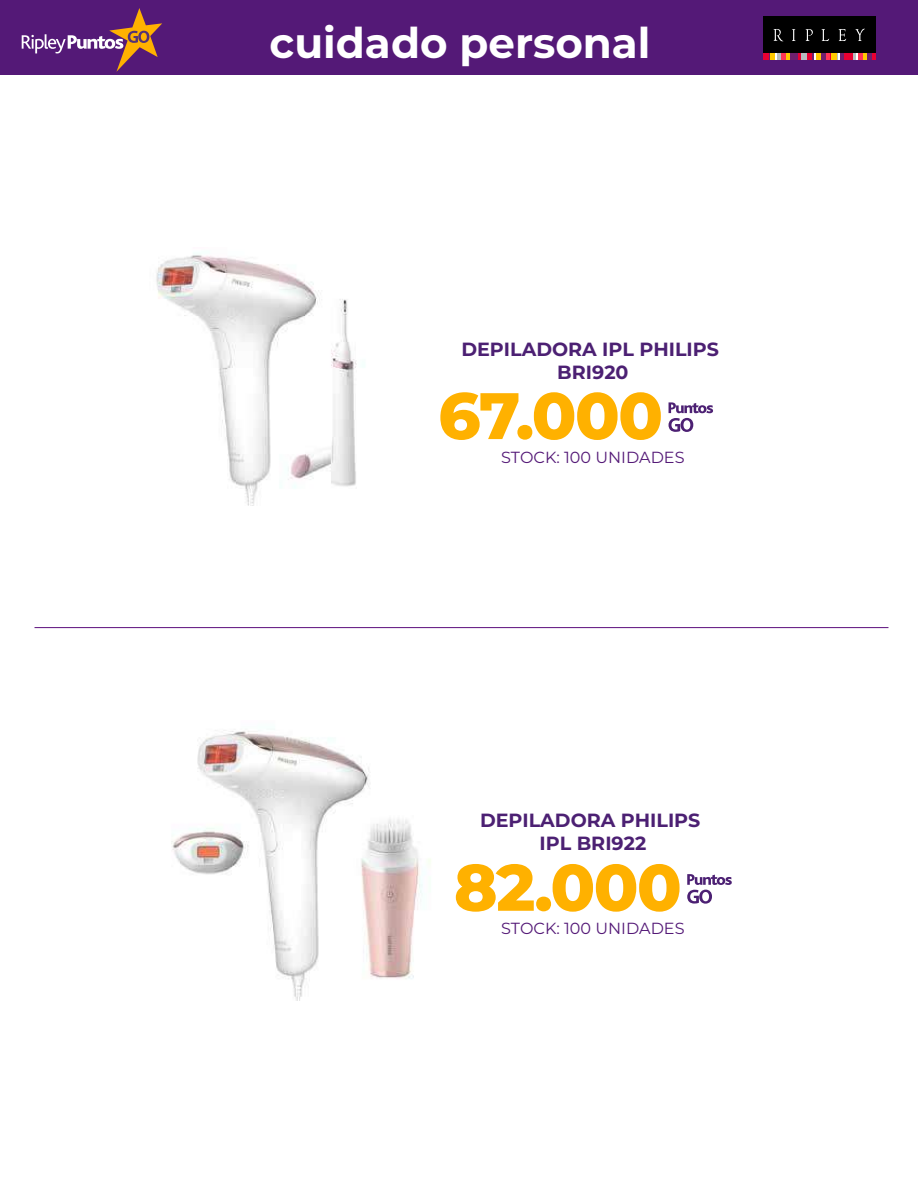
<style>
.page{position:relative;width:918px;height:1188px;background:#fff}
.page>*{position:absolute;margin:0;border:0;box-sizing:border-box;transform-origin:0 0}
.t1{font:800 65.55px "Montserrat";letter-spacing:-.025em;color:#ffb100}
.t2{font:700 42.3px "Montserrat";color:#fff}
.t3{font:700 19.05px/23.1px "Montserrat";color:#4c2073;text-align:center}
.t4{font:16.05px "Montserrat";color:#541977}
</style>
<div class="page">
<div style="left:0;top:0;width:918px;height:75px;background:#541977"></div>
<div style="left:763px;top:17px;width:112px;height:43px;background:#000"></div>
<svg style="left:792px;top:29px;width:4px;height:12px"></svg>
<svg style="left:806px;top:29px;width:7px;height:12px"></svg>
<svg style="left:822px;top:29px;width:7px;height:12px"></svg>
<svg style="left:839px;top:29px;width:7px;height:12px"></svg>
<svg style="left:855px;top:29px;width:10px;height:12px"></svg>
<svg style="left:774px;top:29px;width:9px;height:12px"></svg>
<div style="left:790px;top:53px;width:8px;height:7px;background:#6e206e"></div>
<svg style="left:763px;top:53px;width:27px;height:7px"></svg>
<div style="left:844px;top:53px;width:9px;height:7px;background:#e90032"></div>
<svg style="left:798px;top:53px;width:46px;height:7px"></svg>
<svg style="left:853px;top:53px;width:22px;height:7px"></svg>
<hr style="left:35px;top:627px;width:853px;height:1px;background:#5c0e7c">
<img style="left:156px;top:253px;width:209px;height:253px">
<svg style="left:669px;top:402px;width:44px;height:30px"></svg>
<svg style="left:687px;top:874px;width:45px;height:30px"></svg>
<img style="left:171px;top:730px;width:260px;height:271px">
<svg style="left:22px;top:8px;width:140px;height:64px"></svg>
<h2 class="t2" style="left:270px;top:12px;width:382px">cuidado personal</h2>
<p class="t3" style="left:461px;top:336px;width:259px">DEPILADORA IPL PHILIPS<br>BRI920</p>
<h1 class="t1" style="left:438px;top:368px;width:226px">67.000</h1>
<p class="t4" style="left:501px;top:446px;width:185px">STOCK: 100 UNIDADES</p>
<p class="t3" style="left:480px;top:808px;width:222px">DEPILADORA PHILIPS<br>IPL BRI922</p>
<h1 class="t1" style="left:454px;top:839px;width:229px">82.000</h1>
<p class="t4" style="left:501px;top:918px;width:185px">STOCK: 100 UNIDADES</p>
</div>
